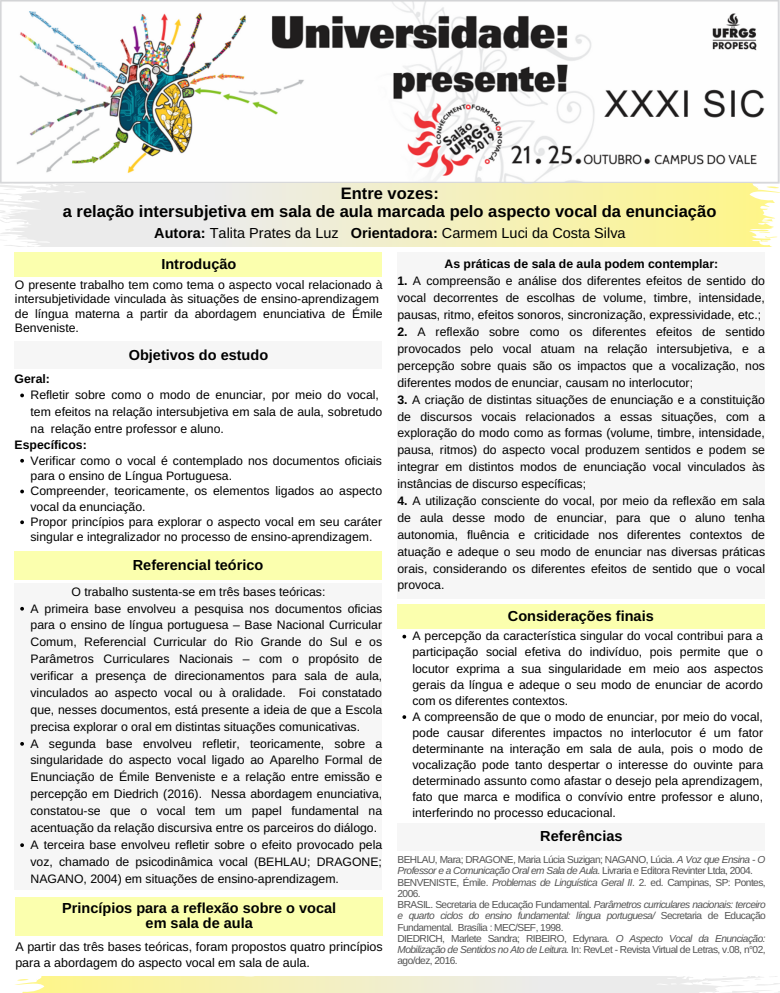
<style>
.page{position:relative;width:780px;height:993px;background:#fff}
.page>*{position:absolute;margin:0;border:0;box-sizing:border-box;transform-origin:0 0}
.t1{font:700 16.5px/17.6px "Arimo";color:#000;text-align:center}
.t2{font:700 14.5px/15px "Arimo";color:#000;text-align:center}
.t3{font:14.5px "Arimo";color:#000}
.t4{font:12.5px/15.8px "Arimo";color:#000}
.t5{font:12.25px/16.9px "Arimo";color:#000}
.t6{font:700 12.25px "Arimo";color:#000}
.t7{font:10.15px/11.2px "Arimo";letter-spacing:-.05em;color:#545454}
.s1{font-weight:700}
.s2{font-style:italic}
</style>
<div class="page">
<img style="left:0;top:0;width:780px;height:183px">
<svg style="left:0;top:183px;width:780px;height:63px;background:#f2efc9"></svg>
<div style="left:397px;top:252px;width:368px;height:346px;background:#f6f6f6"></div>
<svg style="left:15px;top:976px;width:765px;height:16px;background:#f3f0cd"></svg>
<svg style="left:20px;top:393px;width:4px;height:4px"></svg>
<svg style="left:20px;top:459px;width:4px;height:3px"></svg>
<svg style="left:20px;top:489px;width:4px;height:4px"></svg>
<svg style="left:20px;top:520px;width:4px;height:4px"></svg>
<div style="left:15px;top:252px;width:367px;height:25px;background:#fbffae"></div>
<div style="left:15px;top:341px;width:367px;height:27px;background:#f6f6f6"></div>
<div style="left:14px;top:551px;width:367px;height:28px;background:#fbffae"></div>
<div style="left:14px;top:582px;width:367px;height:307px;background:#f6f6f6"></div>
<svg style="left:20px;top:606px;width:4px;height:4px"></svg>
<svg style="left:20px;top:742px;width:4px;height:3px"></svg>
<svg style="left:20px;top:843px;width:4px;height:3px"></svg>
<div style="left:15px;top:896px;width:368px;height:39px;background:#fbffae"></div>
<div style="left:397px;top:603px;width:368px;height:25px;background:#fbffae"></div>
<div style="left:397px;top:822px;width:368px;height:28px;background:#f6f6f6"></div>
<svg style="left:402px;top:634px;width:4px;height:4px"></svg>
<h1 class="t1" style="left:63px;top:184px;width:655px">Entre vozes:<br>a relação intersubjetiva em sala de aula marcada pelo aspecto vocal da enunciação</h1>
<p class="t3" style="left:154px;top:225px;width:473px"><span class="s1">Autora:</span> Talita Prates da Luz <span class="s1">Orientadora:</span> Carmem Luci da Costa Silva</p>
<p class="t2" style="left:161px;top:257px;width:76px">Introdução</p>
<p class="t5" style="left:15px;top:277px;width:369px;line-height:14.6px">O presente trabalho tem como tema o aspecto vocal relacionado à intersubjetividade vinculada às situações de ensino-aprendizagem de língua materna a partir da abordagem enunciativa de Émile Benveniste.</p>
<p class="t2" style="left:129px;top:347px;width:141px">Objetivos do estudo</p>
<p class="t6" style="left:15px;top:372px;width:37px">Geral:</p>
<p class="t5" style="left:31px;top:386px;width:353px">Refletir sobre como o modo de enunciar, por meio do vocal, tem efeitos na relação intersubjetiva em sala de aula, sobretudo na relação entre professor e aluno.</p>
<p class="t6" style="left:15px;top:438px;width:74px">Específicos:</p>
<p class="t5" style="left:31px;top:452px;width:353px;line-height:15.4px">Verificar como o vocal é contemplado nos documentos oficiais para o ensino de Língua Portuguesa.<br>Compreender, teoricamente, os elementos ligados ao aspecto vocal da enunciação.<br>Propor princípios para explorar o aspecto vocal em seu caráter singular e integralizador no processo de ensino-aprendizagem.</p>
<p class="t2" style="left:133px;top:557px;width:132px">Referencial teórico</p>
<p class="t5" style="left:31px;top:582px;width:353px;text-indent:41px">O trabalho sustenta-se em três bases teóricas:<br>A primeira base envolveu a pesquisa nos documentos oficias para o ensino de língua portuguesa – Base Nacional Curricular Comum, Referencial Curricular do Rio Grande do Sul e os Parâmetros Curriculares Nacionais – com o propósito de verificar a presença de direcionamentos para sala de aula, vinculados ao aspecto vocal ou à oralidade. Foi constatado que, nesses documentos, está presente a ideia de que a Escola precisa explorar o oral em distintas situações comunicativas.<br>A segunda base envolveu refletir, teoricamente, sobre a singularidade do aspecto vocal ligado ao Aparelho Formal de Enunciação de Émile Benveniste e a relação entre emissão e percepção em Diedrich (2016). Nessa abordagem enunciativa, constatou-se que o vocal tem um papel fundamental na acentuação da relação discursiva entre os parceiros do diálogo.<br>A terceira base envolveu refletir sobre o efeito provocado pela voz, chamado de psicodinâmica vocal (BEHLAU; DRAGONE; NAGANO, 2004) em situações de ensino-aprendizagem.</p>
<p class="t2" style="left:62px;top:900px;width:275px">Princípios para a reflexão sobre o vocal em sala de aula</p>
<p class="t4" style="left:15px;top:938px;width:369px">A partir das três bases teóricas, foram propostos quatro princípios para a abordagem do aspecto vocal em sala de aula.</p>
<p class="t6" style="left:444px;top:257px;width:275px">As práticas de sala de aula podem contemplar:</p>
<p class="t5" style="left:397px;top:272px;width:369px;text-align:justify"><span class="s1">1.</span> A compreensão e análise dos diferentes efeitos de sentido do vocal decorrentes de escolhas de volume, timbre, intensidade, pausas, ritmo, efeitos sonoros, sincronização, expressividade, etc.;</p>
<p class="t5" style="left:397px;top:323px;width:369px;text-align:justify"><span class="s1">2.</span> A reflexão sobre como os diferentes efeitos de sentido provocados pelo vocal atuam na relação intersubjetiva, e a percepção sobre quais são os impactos que a vocalização, nos diferentes modos de enunciar, causam no interlocutor;</p>
<p class="t5" style="left:397px;top:391px;width:369px;text-align:justify"><span class="s1">3.</span> A criação de distintas situações de enunciação e a constituição de discursos vocais relacionados a essas situações, com a exploração do modo como as formas (volume, timbre, intensidade, pausa, ritmos) do aspecto vocal produzem sentidos e podem se integrar em distintos modos de enunciação vocal vinculados às instâncias de discurso específicas;</p>
<p class="t5" style="left:397px;top:492px;width:369px;text-align:justify"><span class="s1">4.</span> A utilização consciente do vocal, por meio da reflexão em sala de aula desse modo de enunciar, para que o aluno tenha autonomia, fluência e criticidade nos diferentes contextos de atuação e adeque o seu modo de enunciar nas diversas práticas orais, considerando os diferentes efeitos de sentido que o vocal provoca.</p>
<p class="t2" style="left:508px;top:608px;width:147px">Considerações finais</p>
<p class="t5" style="left:412px;top:628px;width:352px;line-height:16.1px">A percepção da característica singular do vocal contribui para a participação social efetiva do indivíduo, pois permite que o locutor exprima a sua singularidade em meio aos aspectos gerais da língua e adeque o seu modo de enunciar de acordo com os diferentes contextos.<br>A compreensão de que o modo de enunciar, por meio do vocal, pode causar diferentes impactos no interlocutor é um fator determinante na interação em sala de aula, pois o modo de vocalização pode tanto despertar o interesse do ouvinte para determinado assunto como afastar o desejo pela aprendizagem, fato que marca e modifica o convívio entre professor e aluno, interferindo no processo educacional.</p>
<p class="t2" style="left:540px;top:828px;width:84px">Referências</p>
<p class="t7" style="left:397px;top:853px;width:370px">BEHLAU, Mara; DRAGONE, Maria Lúcia Suzigan; NAGANO, Lúcia. <span class="s2">A Voz que Ensina - O Professor e a Comunicação Oral em Sala de Aula.</span> Livraria e Editora Revinter Ltda, 2004.<br>BENVENISTE, Émile. <span class="s2">Problemas de Linguística Geral II</span>. 2. ed. Campinas, SP: Pontes, 2006.<br>BRASIL. Secretaria de Educação Fundamental. <span class="s2">Parâmetros curriculares nacionais: terceiro e quarto ciclos do ensino fundamental: língua portuguesa/</span> Secretaria de Educação Fundamental. Brasília : MEC/SEF, 1998.<br>DIEDRICH, Marlete Sandra; RIBEIRO, Edynara. <span class="s2">O Aspecto Vocal da Enunciação:<br>Mobilização de Sentidos no Ato de Leitura.</span> In: RevLet - Revista Virtual de Letras, v.08, n°02, ago/dez, 2016.</p>
</div>
